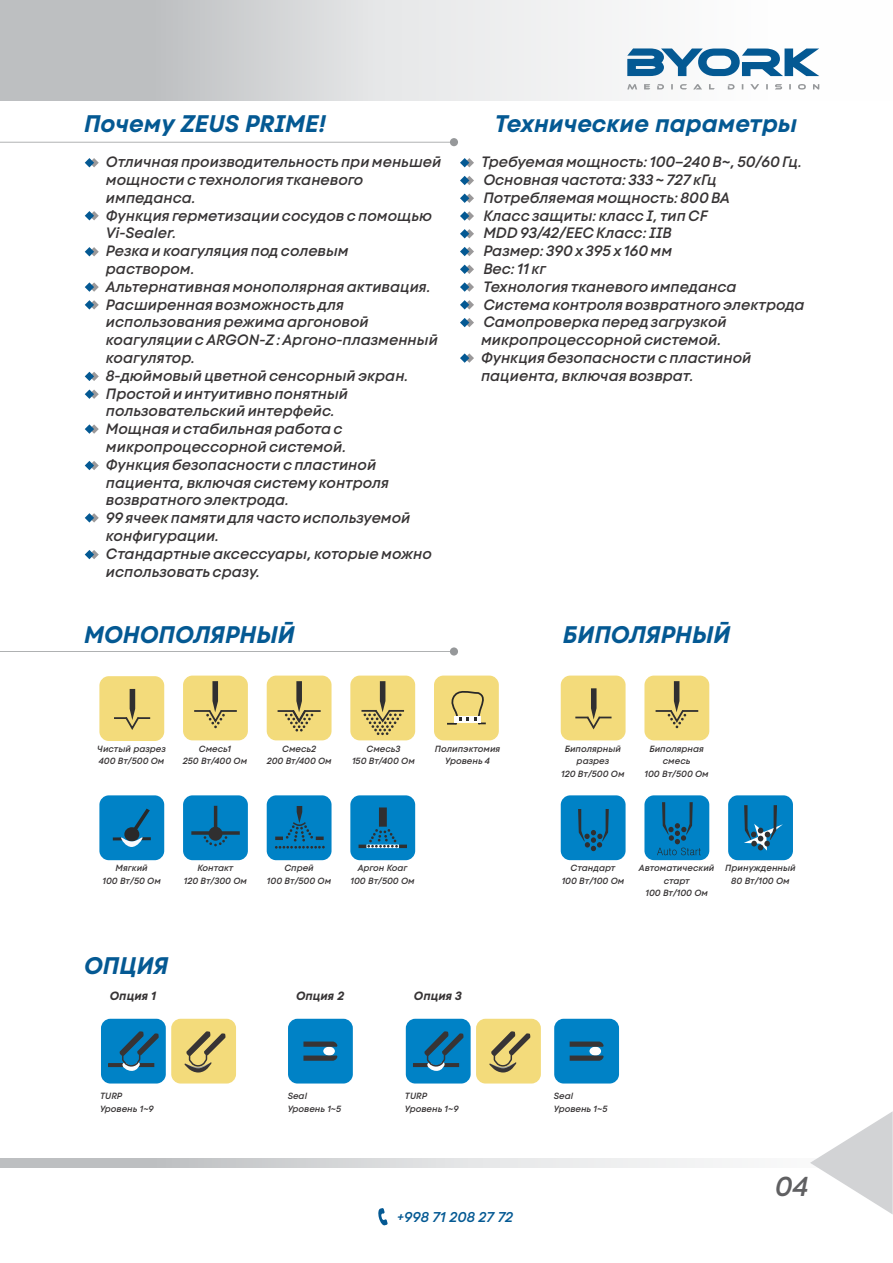
<style>
.page{position:relative;width:893px;height:1263px;background:#fff}
.page>*{position:absolute;margin:0;border:0;box-sizing:border-box;transform-origin:0 0}
.t1{font:italic 600 27.3px "Code Next";color:#606062}
.t2{font:italic 700 24px "Code Next";color:#045993}
.t3{font:italic 600 15px/17.9px "Code Next";color:#373435}
.t4{font:italic 600 14.25px "Code Next";color:#045993}
.t5{font:italic 700 12px "Code Next";color:#373435}
.t6{font:italic 600 9px/12.5px "Code Next";color:#373435;text-align:center}
</style>
<div class="page">
<div style="left:450px;top:138px;width:8px;height:8px;background:#96989a;border-radius:4px"></div>
<div style="left:0;top:0;width:893px;height:100px;background:linear-gradient(to right,#babcbe,#fff)"></div>
<svg style="left:627px;top:48px;width:192px;height:28px"></svg>
<svg style="left:627px;top:84px;width:192px;height:6px"></svg>
<svg style="left:0;top:1158px;width:730px;height:9px;background:#d6d8d9"></svg>
<svg style="left:810px;top:1111px;width:83px;height:103px"></svg>
<svg style="left:378px;top:1208px;width:10px;height:18px"></svg>
<svg style="left:85px;top:158px;width:14px;height:9px"></svg>
<svg style="left:85px;top:211px;width:14px;height:9px"></svg>
<svg style="left:85px;top:247px;width:14px;height:9px"></svg>
<svg style="left:85px;top:282px;width:14px;height:10px"></svg>
<svg style="left:85px;top:300px;width:14px;height:10px"></svg>
<svg style="left:85px;top:372px;width:14px;height:9px"></svg>
<svg style="left:85px;top:389px;width:14px;height:10px"></svg>
<svg style="left:85px;top:424px;width:14px;height:10px"></svg>
<svg style="left:85px;top:461px;width:14px;height:9px"></svg>
<div style="left:183px;top:675px;width:65px;height:65px;background:#f3db7b;border-radius:9px"></div>
<svg style="left:194px;top:681px;width:43px;height:47px"></svg>
<div style="left:644px;top:675px;width:65px;height:65px;background:#f3db7b;border-radius:9px"></div>
<svg style="left:656px;top:681px;width:42px;height:47px"></svg>
<div style="left:267px;top:675px;width:65px;height:65px;background:#f3db7b;border-radius:9px"></div>
<div style="left:350px;top:675px;width:65px;height:65px;background:#f3db7b;border-radius:9px"></div>
<svg style="left:361px;top:681px;width:43px;height:54px"></svg>
<div style="left:99px;top:676px;width:65px;height:65px;background:#f3db7b;border-radius:9px"></div>
<svg style="left:114px;top:689px;width:36px;height:41px"></svg>
<div style="left:183px;top:795px;width:65px;height:65px;background:#0082c6;border-radius:9px"></div>
<hr style="left:214px;top:806px;width:3px;height:23px;background:#302f30">
<svg style="left:191px;top:831px;width:49px;height:4px"></svg>
<svg style="left:204px;top:836px;width:23px;height:10px"></svg>
<div style="left:208px;top:827px;width:15px;height:14px;background:#302f30;border-radius:50%"></div>
<div style="left:267px;top:795px;width:65px;height:65px;background:#0082c6;border-radius:9px"></div>
<svg style="left:275px;top:806px;width:50px;height:43px"></svg>
<div style="left:99px;top:795px;width:65px;height:65px;background:#0082c6;border-radius:9px"></div>
<div style="left:124px;top:827px;width:15px;height:14px;background:#292929;border-radius:50%"></div>
<svg style="left:132px;top:809px;width:18px;height:21px"></svg>
<svg style="left:113px;top:836px;width:38px;height:11px"></svg>
<div style="left:350px;top:795px;width:65px;height:65px;background:#0082c6;border-radius:9px"></div>
<div style="left:379px;top:807px;width:8px;height:20px;background:#302f30"></div>
<svg style="left:359px;top:829px;width:48px;height:19px"></svg>
<div style="left:561px;top:675px;width:65px;height:65px;background:#f3db7b;border-radius:9px"></div>
<svg style="left:575px;top:688px;width:36px;height:42px"></svg>
<div style="left:561px;top:795px;width:65px;height:65px;background:#0082c6;border-radius:9px"></div>
<svg style="left:578px;top:809px;width:31px;height:42px"></svg>
<div style="left:728px;top:795px;width:65px;height:65px;background:#0082c6;border-radius:9px"></div>
<svg style="left:744px;top:805px;width:39px;height:45px"></svg>
<div style="left:644px;top:795px;width:65px;height:65px;background:#0082c6;border-radius:9px"></div>
<svg style="left:657px;top:802px;width:44px;height:53px"></svg>
<div style="left:434px;top:675px;width:65px;height:65px;background:#f3db7b;border-radius:9px"></div>
<svg style="left:447px;top:691px;width:39px;height:34px"></svg>
<div style="left:101px;top:1019px;width:65px;height:64px;background:#0082c6;border-radius:9px"></div>
<div style="left:108px;top:1063px;width:16px;height:4px;border:2px solid #373435"></div>
<svg style="left:109px;top:1031px;width:50px;height:40px"></svg>
<div style="left:171px;top:1019px;width:65px;height:64px;background:#f3db7b;border-radius:9px"></div>
<svg style="left:184px;top:1031px;width:42px;height:42px"></svg>
<div style="left:406px;top:1019px;width:65px;height:64px;background:#0082c6;border-radius:9px"></div>
<div style="left:413px;top:1063px;width:16px;height:4px;border:2px solid #373435"></div>
<svg style="left:414px;top:1031px;width:50px;height:40px"></svg>
<div style="left:476px;top:1019px;width:65px;height:64px;background:#f3db7b;border-radius:9px"></div>
<svg style="left:489px;top:1031px;width:42px;height:42px"></svg>
<div style="left:288px;top:1019px;width:65px;height:64px;background:#0082c6;border-radius:9px"></div>
<div style="left:323px;top:1047px;width:12px;height:8px;background:#fefefe;border-radius:50%"></div>
<svg style="left:303px;top:1055px;width:35px;height:6px"></svg>
<svg style="left:303px;top:1041px;width:35px;height:6px"></svg>
<div style="left:554px;top:1019px;width:65px;height:64px;background:#0082c6;border-radius:9px"></div>
<div style="left:589px;top:1047px;width:12px;height:8px;background:#fefefe;border-radius:50%"></div>
<svg style="left:570px;top:1055px;width:34px;height:6px"></svg>
<svg style="left:570px;top:1041px;width:34px;height:6px"></svg>
<svg style="left:85px;top:513px;width:14px;height:9px"></svg>
<svg style="left:85px;top:550px;width:14px;height:9px"></svg>
<svg style="left:460px;top:158px;width:14px;height:9px"></svg>
<svg style="left:460px;top:176px;width:14px;height:9px"></svg>
<svg style="left:460px;top:194px;width:14px;height:9px"></svg>
<svg style="left:460px;top:211px;width:14px;height:10px"></svg>
<svg style="left:460px;top:229px;width:14px;height:9px"></svg>
<svg style="left:460px;top:247px;width:14px;height:9px"></svg>
<svg style="left:460px;top:265px;width:14px;height:9px"></svg>
<svg style="left:460px;top:282px;width:14px;height:10px"></svg>
<svg style="left:460px;top:300px;width:14px;height:9px"></svg>
<svg style="left:460px;top:318px;width:14px;height:9px"></svg>
<svg style="left:460px;top:353px;width:14px;height:10px"></svg>
<svg style="left:278px;top:681px;width:43px;height:51px"></svg>
<div style="left:450px;top:647px;width:8px;height:8px;background:#96989a;border-radius:4px"></div>
<h2 class="t2" style="left:84px;top:109px;width:243px">Почему ZEUS PRIME!</h2>
<p class="t3" style="left:106px;top:153px;width:337px">Отличная производительность при меньшей мощности с технология тканевого импеданса.<br>Функция герметизации сосудов с помощью<br>Vi-Sealer.<br>Резка и коагуляция под солевым<br>раствором.<br>Альтернативная монополярная активация.<br>Расширенная возможность для использования режима аргоновой коагуляции с ARGON-Z : Аргоно-плазменный коагулятор.<br>8-дюймовый цветной сенсорный экран.<br>Простой и интуитивно понятный пользовательский интерфейс.<br>Мощная и стабильная работа с микропроцессорной системой.<br>Функция безопасности с пластиной пациента, включая систему контроля возвратного электрода.<br>99 ячеек памяти для часто используемой конфигурации.<br>Стандартные аксессуары, которые можно использовать сразу.</p>
<h2 class="t2" style="left:494px;top:109px;width:304px">Технические параметры</h2>
<p class="t3" style="left:481px;top:153px;width:325px">Требуемая мощность: 100–240 В~, 50/60 Гц.<br>Основная частота: 333 ~ 727 кГц<br>Потребляемая мощность: 800 ВА<br>Класс защиты: класс Ⅰ, тип CF<br>MDD 93/42/EEC Класс: ⅡB<br>Размер: 390 х 395 х 160 мм<br>Вес: 11 кг<br>Технология тканевого импеданса<br>Система контроля возвратного электрода<br>Самопроверка перед загрузкой микропроцессорной системой.<br>Функция безопасности с пластиной пациента, включая возврат.</p>
<h2 class="t2" style="left:84px;top:620px;width:212px">МОНОПОЛЯРНЫЙ</h2>
<h2 class="t2" style="left:563px;top:620px;width:169px">БИПОЛЯРНЫЙ</h2>
<p class="t6" style="left:97px;top:743px;width:70px;text-align:left">Чистый разрез<br>400 Вт/500 Ом</p>
<p class="t6" style="left:183px;top:743px;width:66px">Смесь1<br>250 Вт/400 Ом</p>
<p class="t6" style="left:267px;top:743px;width:67px">Смесь2<br>200 Вт/400 Ом</p>
<p class="t6" style="left:352px;top:743px;width:64px">Смесь3<br>150 Вт/400 Ом</p>
<p class="t6" style="left:435px;top:743px;width:67px">Полипэктомия<br>Уровень 4</p>
<p class="t6" style="left:561px;top:743px;width:65px">Биполярный разрез<br>120 Вт/500 Ом</p>
<p class="t6" style="left:644px;top:743px;width:66px">Биполярная смесь<br>100 Вт/500 Ом</p>
<p class="t6" style="left:103px;top:862px;width:60px">Мягкий<br>100 Вт/50 Ом</p>
<p class="t6" style="left:184px;top:862px;width:65px">Контакт<br>120 Вт/300 Ом</p>
<p class="t6" style="left:267px;top:862px;width:66px">Спрей<br>100 Вт/500 Ом</p>
<p class="t6" style="left:350px;top:862px;width:66px">Аргон Коаг<br>100 Вт/500 Ом</p>
<p class="t6" style="left:562px;top:862px;width:64px">Стандарт<br>100 Вт/100 Ом</p>
<p class="t6" style="left:639px;top:862px;width:77px">Автоматический старт<br>100 Вт/100 Ом</p>
<p class="t6" style="left:725px;top:862px;width:72px">Принужденный<br>80 Вт/100 Ом</p>
<h2 class="t2" style="left:84px;top:950px;width:86px">ОПЦИЯ</h2>
<p class="t5" style="left:110px;top:988px;width:48px">Опция 1</p>
<p class="t5" style="left:296px;top:988px;width:50px">Опция 2</p>
<p class="t5" style="left:414px;top:988px;width:49px">Опция 3</p>
<p class="t6" style="left:100px;top:1090px;width:55px;text-align:left">TURP<br>Уровень 1~9</p>
<p class="t6" style="left:288px;top:1090px;width:55px;text-align:left">Seal<br>Уровень 1~5</p>
<p class="t6" style="left:405px;top:1090px;width:55px;text-align:left">TURP<br>Уровень 1~9</p>
<p class="t6" style="left:554px;top:1090px;width:55px;text-align:left">Seal<br>Уровень 1~5</p>
<p class="t4" style="left:397px;top:1208px;width:117px">+998 71 208 27 72</p>
<h1 class="t1" style="left:775px;top:1170px;width:35px">04</h1>
</div>
